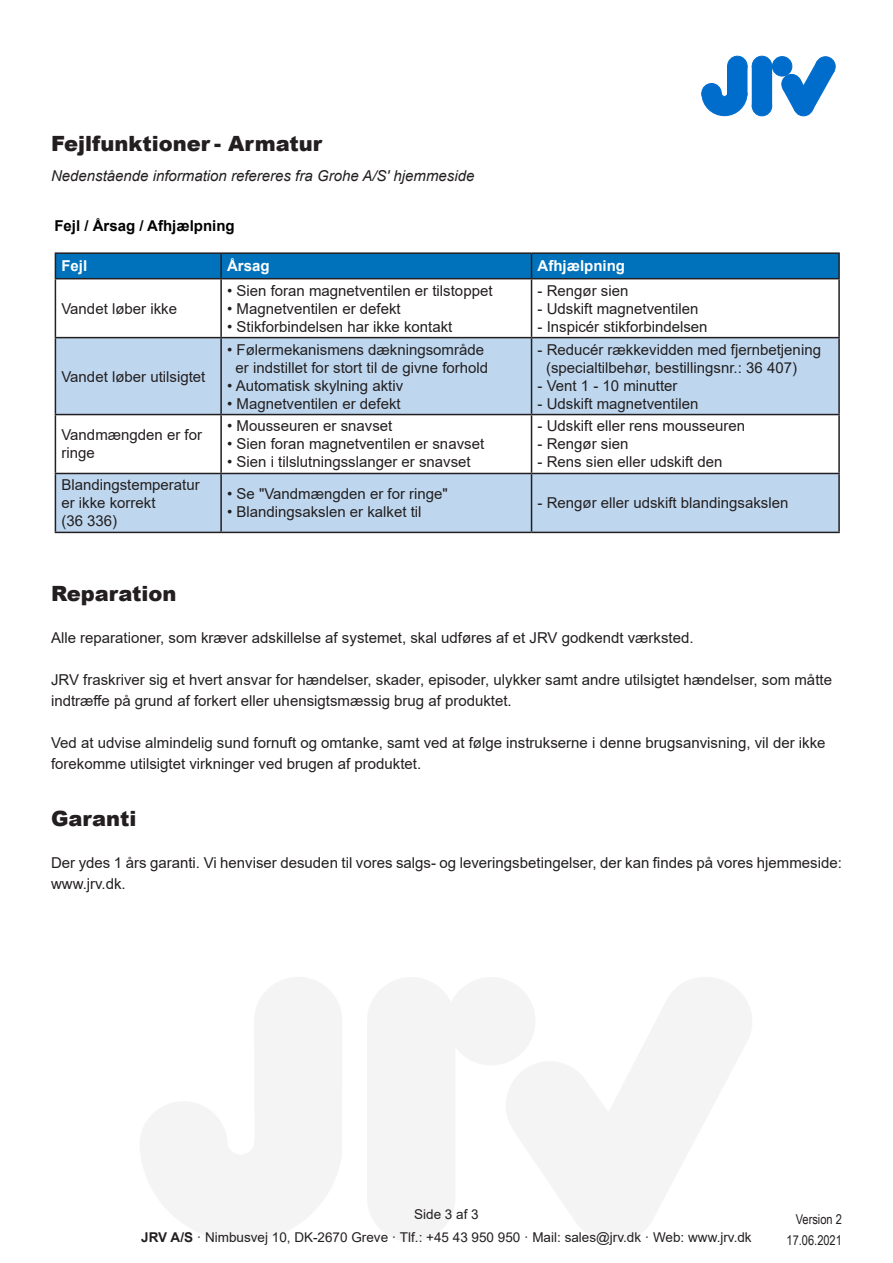
<style>
.page{position:relative;width:893px;height:1263px;background:#fff}
.page>*{position:absolute;margin:0;border:0;box-sizing:border-box;transform-origin:0 0}
.t1{font:900 21px "Arial";color:#231f20}
.t2{font:15px/21px "Arial";color:#231f20}
.t3{font:italic 15px "Arial";color:#231f20}
.t4{font:700 15px "Arial";color:#000}
.t5{font:700 15px "Arial";color:#fff}
.t6{font:13.5px "Arial";color:#231f20}
.t7{font:13.5px "Arial Narrow";color:#231f20}
.s1{font-weight:700}
</style>
<div class="page">
<div style="left:728px;top:66px;width:19px;height:29px;background:#006dcd"></div>
<svg style="left:702px;top:93px;width:45px;height:23px"></svg>
<div style="left:702px;top:84px;width:19px;height:19px;background:#006dcd;border-radius:50%"></div>
<div style="left:702px;top:83px;width:19px;height:20px;border:1px solid #006dcd;border-radius:50%"></div>
<div style="left:728px;top:56px;width:19px;height:20px;background:#006dcd;border-radius:50%"></div>
<div style="left:728px;top:56px;width:19px;height:20px;border:1px solid #006dcd;border-radius:50%"></div>
<div style="left:772px;top:57px;width:20px;height:19px;background:#006dcd;border-radius:50%"></div>
<div style="left:772px;top:57px;width:20px;height:19px;border:1px solid #006dcd;border-radius:50%"></div>
<div style="left:752px;top:56px;width:20px;height:20px;background:#006dcd;border-radius:50%"></div>
<div style="left:752px;top:56px;width:20px;height:20px;border:1px solid #006dcd;border-radius:50%"></div>
<div style="left:752px;top:66px;width:20px;height:41px;background:#006dcd"></div>
<div style="left:752px;top:96px;width:20px;height:20px;background:#006dcd;border-radius:50%"></div>
<div style="left:752px;top:96px;width:20px;height:20px;border:1px solid #006dcd;border-radius:50%"></div>
<div style="left:782px;top:74px;width:19px;height:20px;border:1px solid #006dcd;border-radius:50%"></div>
<div style="left:816px;top:57px;width:19px;height:19px;background:#006dcd;border-radius:50%"></div>
<div style="left:816px;top:57px;width:19px;height:19px;border:1px solid #006dcd;border-radius:50%"></div>
<svg style="left:783px;top:61px;width:51px;height:49px"></svg>
<div style="left:794px;top:96px;width:19px;height:20px;background:#006dcd;border-radius:50%"></div>
<div style="left:794px;top:96px;width:19px;height:20px;border:1px solid #006dcd;border-radius:50%"></div>
<svg style="left:56px;top:338px;width:782px;height:194px;fill:#bed7ef"></svg>
<hr style="left:55px;top:252px;width:166px;height:2px;background:#231f20">
<hr style="left:221px;top:252px;width:310px;height:2px;background:#231f20">
<hr style="left:531px;top:252px;width:309px;height:2px;background:#231f20">
<div style="left:55px;top:253px;width:783px;height:25px;background:#0072bb"></div>
<hr style="left:838px;top:254px;width:2px;height:24px;background:#231f20">
<hr style="left:55px;top:278px;width:166px;height:1px;background:#231f20">
<hr style="left:55px;top:279px;width:1px;height:58px;background:#231f20">
<hr style="left:221px;top:278px;width:310px;height:1px;background:#231f20">
<hr style="left:220px;top:279px;width:2px;height:58px;background:#231f20">
<hr style="left:531px;top:278px;width:309px;height:1px;background:#231f20">
<hr style="left:531px;top:279px;width:1px;height:58px;background:#231f20">
<hr style="left:838px;top:279px;width:2px;height:58px;background:#231f20">
<hr style="left:55px;top:337px;width:166px;height:1px;background:#231f20">
<hr style="left:55px;top:338px;width:1px;height:76px;background:#231f20">
<hr style="left:221px;top:337px;width:310px;height:1px;background:#231f20">
<hr style="left:220px;top:338px;width:2px;height:76px;background:#231f20">
<hr style="left:531px;top:337px;width:309px;height:1px;background:#231f20">
<hr style="left:531px;top:338px;width:1px;height:76px;background:#231f20">
<hr style="left:838px;top:338px;width:2px;height:76px;background:#231f20">
<hr style="left:55px;top:414px;width:166px;height:1px;background:#231f20">
<hr style="left:55px;top:415px;width:1px;height:58px;background:#231f20">
<hr style="left:221px;top:414px;width:310px;height:1px;background:#231f20">
<hr style="left:220px;top:415px;width:2px;height:58px;background:#231f20">
<hr style="left:531px;top:414px;width:309px;height:1px;background:#231f20">
<hr style="left:531px;top:415px;width:1px;height:58px;background:#231f20">
<hr style="left:838px;top:415px;width:2px;height:58px;background:#231f20">
<hr style="left:55px;top:473px;width:166px;height:1px;background:#231f20">
<hr style="left:55px;top:474px;width:1px;height:58px;background:#231f20">
<hr style="left:221px;top:473px;width:310px;height:1px;background:#231f20">
<hr style="left:220px;top:474px;width:2px;height:58px;background:#231f20">
<hr style="left:531px;top:473px;width:309px;height:1px;background:#231f20">
<hr style="left:531px;top:474px;width:1px;height:58px;background:#231f20">
<hr style="left:838px;top:474px;width:2px;height:58px;background:#231f20">
<hr style="left:55px;top:532px;width:166px;height:1px;background:#231f20">
<hr style="left:221px;top:532px;width:310px;height:1px;background:#231f20">
<hr style="left:531px;top:532px;width:309px;height:1px;background:#231f20">
<p class="t1" style="left:51px;top:128px;width:273px">Fejlfunktioner - Armatur</p>
<p class="t3" style="left:51px;top:166px;width:425px">Nedenstående information refereres fra Grohe A/S' hjemmeside</p>
<p class="t4" style="left:54px;top:215px;width:182px">Fejl / Årsag / Afhjælpning</p>
<p class="t5" style="left:61px;top:256px;width:27px">Fejl</p>
<p class="t5" style="left:227px;top:256px;width:44px">Årsag</p>
<p class="t5" style="left:537px;top:256px;width:89px">Afhjælpning</p>
<p class="t2" style="left:61px;top:298px;width:117px">Vandet løber ikke</p>
<p class="t2" style="left:227px;top:280px;width:267px">• Sien foran magnetventilen er tilstoppet</p>
<p class="t2" style="left:227px;top:298px;width:175px">• Magnetventilen er defekt</p>
<p class="t2" style="left:227px;top:316px;width:227px">• Stikforbindelsen har ikke kontakt</p>
<p class="t2" style="left:537px;top:280px;width:92px">- Rengør sien</p>
<p class="t2" style="left:537px;top:298px;width:162px">- Udskift magnetventilen</p>
<p class="t2" style="left:537px;top:316px;width:172px">- Inspicér stikforbindelsen</p>
<p class="t2" style="left:61px;top:366px;width:145px">Vandet løber utilsigtet</p>
<p class="t2" style="left:61px;top:426px;width:142px;line-height:18px">Vandmængden er for ringe</p>
<p class="t2" style="left:61px;top:476px;width:140px;line-height:18px">Blandingstemperatur er ikke korrekt</p>
<p class="t2" style="left:61px;top:510px;width:57px">(36 336)</p>
<p class="t2" style="left:227px;top:339px;width:258px">• Følermekanismens dækningsområde</p>
<p class="t2" style="left:236px;top:357px;width:254px">er indstillet for stort til de givne forhold</p>
<p class="t2" style="left:227px;top:375px;width:178px">• Automatisk skylning aktiv</p>
<p class="t2" style="left:227px;top:393px;width:175px">• Magnetventilen er defekt</p>
<p class="t2" style="left:227px;top:416px;width:167px">• Mousseuren er snavset</p>
<p class="t2" style="left:227px;top:434px;width:259px">• Sien foran magnetventilen er snavset</p>
<p class="t2" style="left:227px;top:452px;width:245px">• Sien i tilslutningsslanger er snavset</p>
<p class="t2" style="left:227px;top:483px;width:222px">• Se "Vandmængden er for ringe"</p>
<p class="t2" style="left:227px;top:501px;width:196px">• Blandingsakslen er kalket til</p>
<p class="t2" style="left:537px;top:339px;width:285px">- Reducér rækkevidden med fjernbetjening</p>
<p class="t2" style="left:546px;top:357px;width:252px">(specialtilbehør, bestillingsnr.: 36 407)</p>
<p class="t2" style="left:537px;top:375px;width:142px">- Vent 1 - 10 minutter</p>
<p class="t2" style="left:537px;top:393px;width:162px">- Udskift magnetventilen</p>
<p class="t2" style="left:537px;top:416px;width:209px">- Udskift eller rens mousseuren</p>
<p class="t2" style="left:537px;top:434px;width:92px">- Rengør sien</p>
<p class="t2" style="left:537px;top:452px;width:187px">- Rens sien eller udskift den</p>
<p class="t2" style="left:537px;top:492px;width:252px">- Rengør eller udskift blandingsakslen</p>
<p class="t1" style="left:51px;top:578px;width:127px">Reparation</p>
<p class="t2" style="left:51px;top:627px;width:644px">Alle reparationer, som kræver adskillelse af systemet, skal udføres af et JRV godkendt værksted.</p>
<p class="t2" style="left:51px;top:669px;width:782px">JRV fraskriver sig et hvert ansvar for hændelser, skader, episoder, ulykker samt andre utilsigtet hændelser, som måtte indtræffe på grund af forkert eller uhensigtsmæssig brug af produktet.</p>
<p class="t2" style="left:51px;top:732px;width:776px">Ved at udvise almindelig sund fornuft og omtanke, samt ved at følge instrukserne i denne brugsanvisning, vil der ikke forekomme utilsigtet virkninger ved brugen af produktet.</p>
<p class="t1" style="left:51px;top:803px;width:87px">Garanti</p>
<p class="t2" style="left:51px;top:852px;width:792px">Der ydes 1 års garanti. Vi henviser desuden til vores salgs- og leveringsbetingelser, der kan findes på vores hjemmeside: www.jrv.dk.</p>
<p class="t6" style="left:414px;top:1205px;width:66px">Side 3 af 3</p>
<p class="t6" style="left:141px;top:1228px;width:612px"><span class="s1">JRV A/S</span> · Nimbusvej 10, DK-2670 Greve · Tlf.: +45 43 950 950 · Mail: sales@jrv.dk · Web: www.jrv.dk</p>
<p class="t7" style="left:796px;top:1209px;width:48px">Version 2</p>
<p class="t7" style="left:786px;top:1230px;width:57px">17.06.2021</p>
</div>
